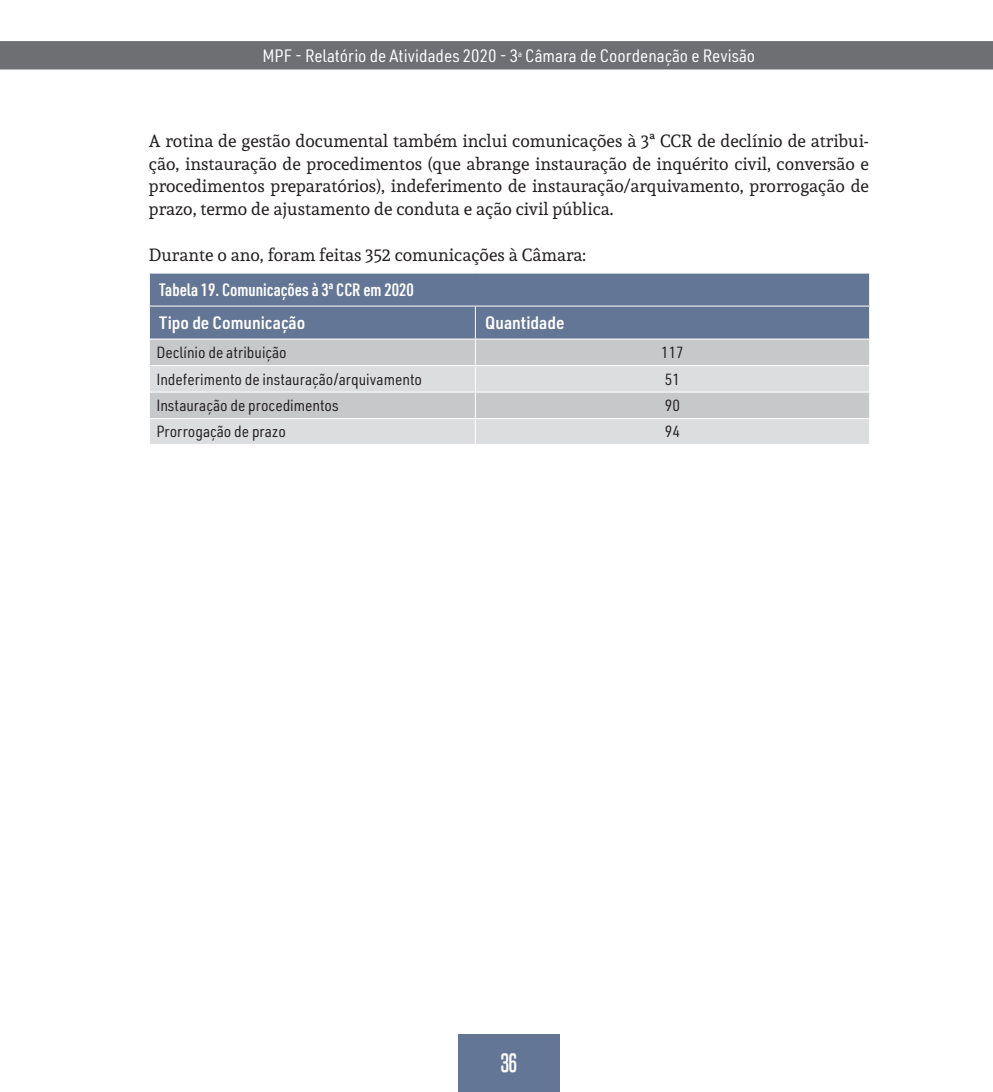
<style>
.page{position:relative;width:993px;height:1092px;background:#fff}
.page>*{position:absolute;margin:0;border:0;box-sizing:border-box;transform-origin:0 0}
.t1{font:24.5px "Built Titling Rg";color:#fff}
.t2{font:17.5px/22.8px "Andada";color:#231f20;text-align:justify}
.t3{font:17.5px "URWDIN Semi Cond";color:#fff}
.t4{font:600 17.5px "URWDIN Cond";color:#fff}
.t5{font:600 17.5px "URWDIN Semi Cond";color:#fff}
.t6{font:15.75px "URWDIN Semi Cond";color:#231f20}
</style>
<div class="page">
<div style="left:0;top:41px;width:992px;height:28px;background:#6d6f72"></div>
<div style="left:458px;top:1034px;width:101px;height:57px;background:#637695"></div>
<div style="left:150px;top:273px;width:718px;height:65px;background:#637695"></div>
<div style="left:150px;top:339px;width:718px;height:26px;background:#c7c8ca"></div>
<svg style="left:150px;top:366px;width:718px;height:78px;background:#d5d6d8"></svg>
<hr style="left:149px;top:305px;width:326px;height:1px;background:#fff">
<hr style="left:475px;top:305px;width:394px;height:1px;background:#fff">
<hr style="left:475px;top:306px;width:1px;height:32px;background:#fff">
<hr style="left:149px;top:391px;width:326px;height:1px;background:#fff">
<hr style="left:475px;top:391px;width:394px;height:1px;background:#fff">
<hr style="left:149px;top:418px;width:326px;height:1px;background:#fff">
<hr style="left:475px;top:418px;width:394px;height:1px;background:#fff">
<svg style="left:475px;top:339px;width:1px;height:105px"></svg>
<svg style="left:868px;top:339px;width:1px;height:105px"></svg>
<p class="t3" style="left:262px;top:45px;width:494px">MPF - Relatório de Atividades 2020 - 3<sup>a</sup> Câmara de Coordenação e Revisão</p>
<p class="t2" style="left:149px;top:129px;width:721px">A rotina de gestão documental também inclui comunicações à 3ª CCR de declínio de atribui&shy;ção, instauração de procedimentos (que abrange instauração de inquérito civil, conversão e procedimentos preparatórios), indeferimento de instauração/arquivamento, prorrogação de prazo, termo de ajustamento de conduta e ação civil pública.</p>
<p class="t2" style="left:149px;top:243px;width:438px">Durante o ano, foram feitas 352 comunicações à Câmara:</p>
<p class="t4" style="left:159px;top:278px;width:256px">Tabela 19. Comunicações à 3ª CCR em 2020</p>
<p class="t5" style="left:159px;top:311px;width:147px">Tipo de Comunicação</p>
<p class="t5" style="left:485px;top:311px;width:81px">Quantidade</p>
<p class="t6" style="left:156px;top:342px;width:132px">Declínio de atribuição</p>
<p class="t6" style="left:661px;top:342px;width:24px">117</p>
<p class="t6" style="left:156px;top:369px;width:267px">Indeferimento de instauração/arquivamento</p>
<p class="t6" style="left:664px;top:369px;width:17px">51</p>
<p class="t6" style="left:156px;top:395px;width:184px">Instauração de procedimentos</p>
<p class="t6" style="left:664px;top:395px;width:17px">90</p>
<p class="t6" style="left:156px;top:421px;width:131px">Prorrogação de prazo</p>
<p class="t6" style="left:664px;top:421px;width:17px">94</p>
<h1 class="t1" style="left:500px;top:1048px;width:18px">36</h1>
</div>
